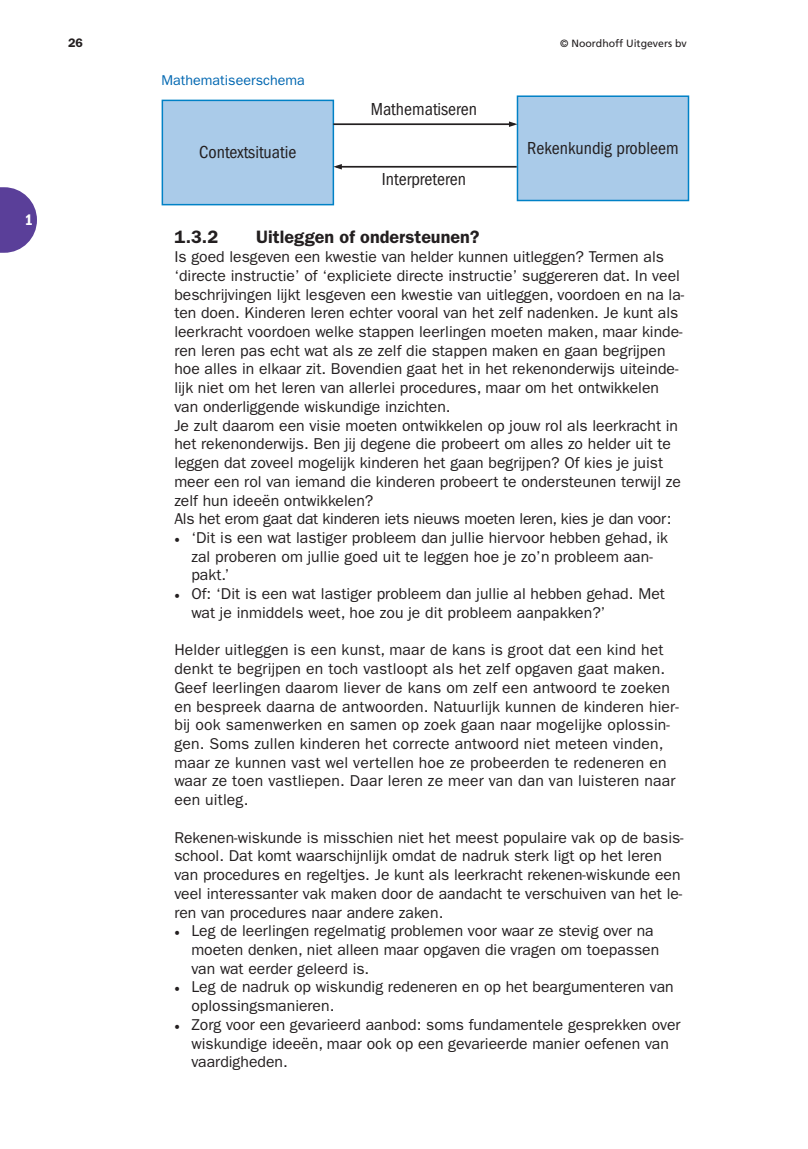
<style>
.page{position:relative;width:808px;height:1149px;background:#fff}
.page>*{position:absolute;margin:0;border:0;box-sizing:border-box;transform-origin:0 0}
.t1{font:condensed 18px "ITC Franklin Gothic Std";color:#231f20}
.t2{font:600 18px "ITC Franklin Gothic Std";color:#231f20}
.t3{font:15.75px/18.8px "ITC Franklin Gothic Std";color:#231f20}
.t4{font:15.75px "ITC Franklin Gothic Std Dm Cd";color:#fff}
.t5{font:14.25px "ITC Franklin Gothic Std";color:#0067b1}
.t6{font:600 12.3px "ITC Franklin Gothic Std";color:#231f20}
.t7{font:10.5px "Frutiger LT Std";color:#231f20}
</style>
<div class="page">
<svg style="left:0;top:187px;width:37px;height:66px"></svg>
<div style="left:162px;top:100px;width:171px;height:104px;background:#aacbe9"></div>
<div style="left:162px;top:100px;width:172px;height:105px;border:2px solid #0081c6"></div>
<div style="left:517px;top:96px;width:171px;height:104px;background:#aacbe9"></div>
<div style="left:517px;top:95px;width:172px;height:106px;border:2px solid #0081c6"></div>
<hr style="left:333px;top:123px;width:181px;height:2px;background:#231f20">
<svg style="left:509px;top:121px;width:8px;height:6px"></svg>
<hr style="left:336px;top:166px;width:181px;height:1px;background:#231f20">
<svg style="left:333px;top:164px;width:9px;height:5px"></svg>
<p class="t4" style="left:25px;top:210px;width:10px">1</p>
<p class="t6" style="left:68px;top:38px;width:17px">26</p>
<p class="t7" style="left:560px;top:39px;width:128px">© Noordhoff Uitgevers bv</p>
<p class="t5" style="left:162px;top:74px;width:145px">Mathematiseerschema</p>
<p class="t1" style="left:371px;top:102px;width:108px">Mathematiseren</p>
<p class="t1" style="left:199px;top:145px;width:99px">Contextsituatie</p>
<p class="t1" style="left:527px;top:141px;width:153px">Rekenkundig probleem</p>
<p class="t1" style="left:382px;top:172px;width:85px">Interpreteren</p>
<p class="t2" style="left:174px;top:230px;width:45px">1.3.2</p>
<p class="t2" style="left:256px;top:230px;width:225px">Uitleggen of ondersteunen?</p>
<p class="t3" style="left:174px;top:248px;width:491px">Is goed lesgeven een kwestie van helder kunnen uitleggen? Termen als</p>
<p class="t3" style="left:174px;top:267px;width:507px">‘directe instructie’ of ‘expliciete directe instructie’ suggereren dat. In veel</p>
<p class="t3" style="left:174px;top:286px;width:511px">beschrijvingen lijkt lesgeven een kwestie van uitleggen, voordoen en na la-</p>
<p class="t3" style="left:174px;top:304px;width:505px">ten doen. Kinderen leren echter vooral van het zelf nadenken. Je kunt als</p>
<p class="t3" style="left:174px;top:323px;width:510px">leerkracht voordoen welke stappen leerlingen moeten maken, maar kinde-</p>
<p class="t3" style="left:174px;top:342px;width:493px">ren leren pas echt wat als ze zelf die stappen maken en gaan begrijpen</p>
<p class="t3" style="left:174px;top:361px;width:506px">hoe alles in elkaar zit. Bovendien gaat het in het rekenonderwijs uiteinde-</p>
<p class="t3" style="left:174px;top:379px;width:486px">lijk niet om het leren van allerlei procedures, maar om het ontwikkelen</p>
<p class="t3" style="left:174px;top:398px;width:278px">van onderliggende wiskundige inzichten.</p>
<p class="t3" style="left:174px;top:417px;width:505px">Je zult daarom een visie moeten ontwikkelen op jouw rol als leerkracht in</p>
<p class="t3" style="left:174px;top:435px;width:498px">het rekenonderwijs. Ben jij degene die probeert om alles zo helder uit te</p>
<p class="t3" style="left:174px;top:454px;width:490px">leggen dat zoveel mogelijk kinderen het gaan begrijpen? Of kies je juist</p>
<p class="t3" style="left:174px;top:473px;width:508px">meer een rol van iemand die kinderen probeert te ondersteunen terwijl ze</p>
<p class="t3" style="left:174px;top:492px;width:201px">zelf hun ideeën ontwikkelen?</p>
<p class="t3" style="left:174px;top:510px;width:498px">Als het erom gaat dat kinderen iets nieuws moeten leren, kies je dan voor:</p>
<p class="t3" style="left:191px;top:529px;width:478px">‘Dit is een wat lastiger probleem dan jullie hiervoor hebben gehad, ik</p>
<p class="t3" style="left:191px;top:548px;width:463px">zal proberen om jullie goed uit te leggen hoe je zo’n probleem aan-</p>
<p class="t3" style="left:191px;top:566px;width:40px">pakt.’</p>
<p class="t3" style="left:191px;top:585px;width:475px">Of: ‘Dit is een wat lastiger probleem dan jullie al hebben gehad. Met</p>
<p class="t3" style="left:191px;top:604px;width:416px">wat je inmiddels weet, hoe zou je dit probleem aanpakken?’</p>
<p class="t3" style="left:174px;top:641px;width:506px">Helder uitleggen is een kunst, maar de kans is groot dat een kind het denkt te begrijpen en toch vastloopt als het zelf opgaven gaat maken.<br>Geef leerlingen daarom liever de kans om zelf een antwoord te zoeken en bespreek daarna de antwoorden. Natuurlijk kunnen de kinderen hier&shy;bij ook samenwerken en samen op zoek gaan naar mogelijke oplossin&shy;gen. Soms zullen kinderen het correcte antwoord niet meteen vinden, maar ze kunnen vast wel vertellen hoe ze probeerden te redeneren en waar ze toen vastliepen. Daar leren ze meer van dan van luisteren naar een uitleg.</p>
<p class="t3" style="left:174px;top:828px;width:511px">Rekenen-wiskunde is misschien niet het meest populaire vak op de basis-</p>
<p class="t3" style="left:174px;top:847px;width:489px">school. Dat komt waarschijnlijk omdat de nadruk sterk ligt op het leren</p>
<p class="t3" style="left:174px;top:866px;width:508px">van procedures en regeltjes. Je kunt als leerkracht rekenen-wiskunde een</p>
<p class="t3" style="left:174px;top:884px;width:510px">veel interessanter vak maken door de aandacht te verschuiven van het le-</p>
<p class="t3" style="left:174px;top:903px;width:271px">ren van procedures naar andere zaken.</p>
<p class="t3" style="left:191px;top:922px;width:464px">Leg de leerlingen regelmatig problemen voor waar ze stevig over na</p>
<p class="t3" style="left:191px;top:940px;width:469px">moeten denken, niet alleen maar opgaven die vragen om toepassen</p>
<p class="t3" style="left:191px;top:959px;width:179px">van wat eerder geleerd is.</p>
<p class="t3" style="left:191px;top:978px;width:484px">Leg de nadruk op wiskundig redeneren en op het beargumenteren van</p>
<p class="t3" style="left:191px;top:997px;width:145px">oplossingsmanieren.</p>
<p class="t3" style="left:191px;top:1015px;width:491px">Zorg voor een gevarieerd aanbod: soms fundamentele gesprekken over</p>
<p class="t3" style="left:191px;top:1034px;width:479px">wiskundige ideeën, maar ook op een gevarieerde manier oefenen van</p>
<p class="t3" style="left:191px;top:1053px;width:98px">vaardigheden.</p>
</div>
